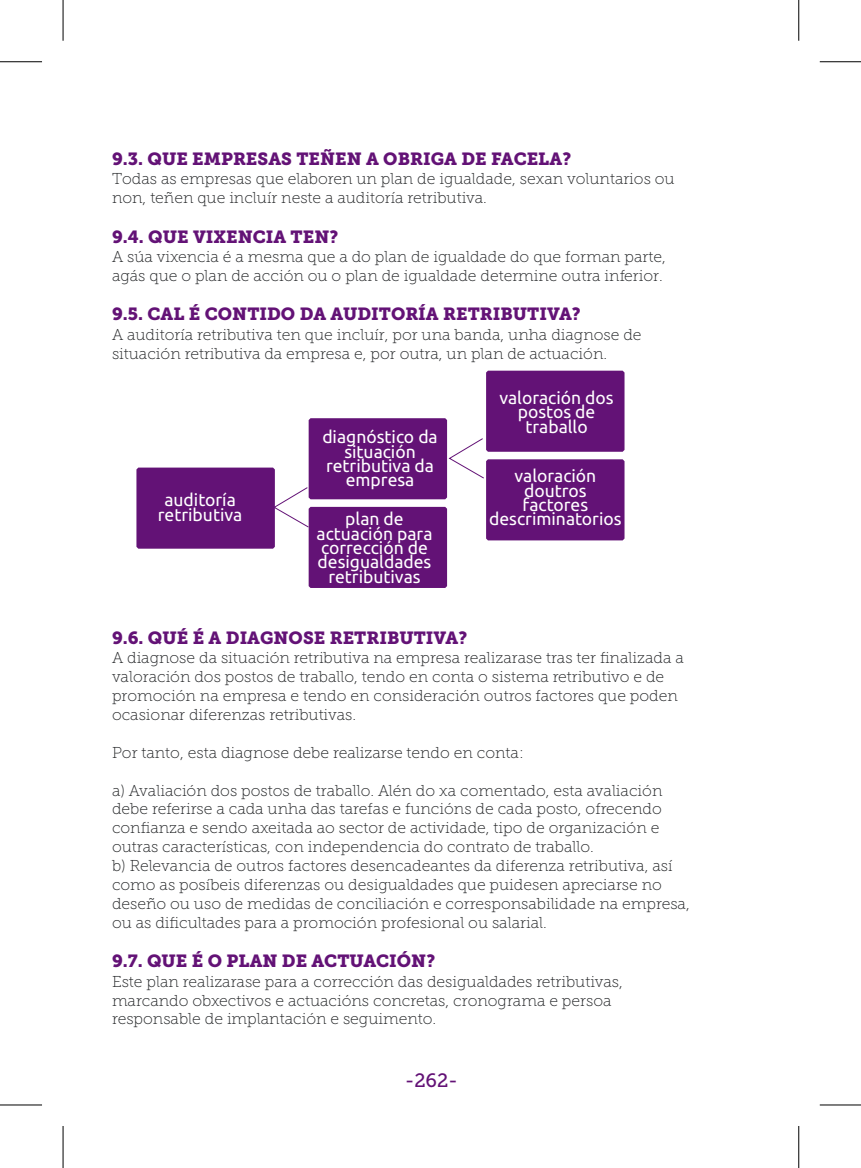
<style>
.page{position:relative;width:861px;height:1168px;background:#fff}
.page>*{position:absolute;margin:0;border:0;box-sizing:border-box;transform-origin:0 0}
.t1{font:19.25px "Museo Slab 500";color:#631276}
.t2{font:17.5px/14.3px "Ubuntu";color:#fff;text-align:center}
.t3{font:17.5px "Museo Slab 900";color:#631276}
.t4{font:15.75px/18.9px "Museo Slab 100";color:#1e2022}
</style>
<div class="page">
<div style="left:136px;top:467px;width:139px;height:82px;border:4px solid #631276"></div>
<div style="left:138px;top:469px;width:135px;height:78px;background:#631276"></div>
<div style="left:308px;top:418px;width:139px;height:81px;border:4px solid #631276"></div>
<div style="left:310px;top:420px;width:135px;height:77px;background:#631276"></div>
<div style="left:308px;top:507px;width:139px;height:81px;border:4px solid #631276"></div>
<div style="left:310px;top:509px;width:135px;height:77px;background:#631276"></div>
<div style="left:486px;top:371px;width:138px;height:81px;border:4px solid #631276"></div>
<div style="left:487px;top:372px;width:135px;height:78px;background:#631276"></div>
<div style="left:486px;top:459px;width:138px;height:81px;border:4px solid #631276"></div>
<div style="left:487px;top:461px;width:135px;height:77px;background:#631276"></div>
<svg style="left:273px;top:486px;width:37px;height:42px"></svg>
<svg style="left:447px;top:437px;width:37px;height:42px"></svg>
<hr style="left:0;top:1104px;width:42px;height:1px;background:#000">
<hr style="left:63px;top:1126px;width:1px;height:42px;background:#000">
<hr style="left:0;top:61px;width:42px;height:1px;background:#000">
<hr style="left:63px;top:0;width:1px;height:41px;background:#000">
<hr style="left:819px;top:61px;width:41px;height:1px;background:#000">
<hr style="left:798px;top:0;width:1px;height:41px;background:#000">
<hr style="left:819px;top:1104px;width:41px;height:1px;background:#000">
<hr style="left:798px;top:1126px;width:1px;height:42px;background:#000">
<p class="t3" style="left:112px;top:152px;width:460px">9.3. QUE EMPRESAS TEÑEN A OBRIGA DE FACELA?</p>
<p class="t4" style="left:112px;top:171px;width:564px">Todas as empresas que elaboren un plan de igualdade, sexan voluntarios ou non, teñen que incluír neste a auditoría retributiva.</p>
<p class="t3" style="left:112px;top:229px;width:228px">9.4. QUE VIXENCIA TEN?</p>
<p class="t4" style="left:112px;top:249px;width:555px">A súa vixencia é a mesma que a do plan de igualdade do que forman parte, agás que o plan de acción ou o plan de igualdade determine outra inferior.</p>
<p class="t3" style="left:112px;top:307px;width:470px">9.5. CAL É CONTIDO DA AUDITORÍA RETRIBUTIVA?</p>
<p class="t4" style="left:112px;top:326px;width:531px">A auditoría retributiva ten que incluír, por una banda, unha diagnose de situación retributiva da empresa e, por outra, un plan de actuación.</p>
<p class="t2" style="left:158px;top:494px;width:86px">auditoría retributiva</p>
<p class="t2" style="left:322px;top:431px;width:117px">diagnóstico da situación retributiva da empresa</p>
<p class="t2" style="left:316px;top:513px;width:117px">plan de actuación para corrección de desigualdades retributivas</p>
<p class="t2" style="left:499px;top:392px;width:116px">valoración dos postos de traballo</p>
<p class="t2" style="left:489px;top:470px;width:134px">valoración doutros factores descriminatorios</p>
<p class="t3" style="left:112px;top:631px;width:356px">9.6. QUÉ É A DIAGNOSE RETRIBUTIVA?</p>
<p class="t4" style="left:112px;top:650px;width:573px">A diagnose da situación retributiva na empresa realizarase tras ter finalizada a valoración dos postos de traballo, tendo en conta o sistema retributivo e de promoción na empresa e tendo en consideración outros factores que poden ocasionar diferenzas retributivas.</p>
<p class="t4" style="left:112px;top:744px;width:413px">Por tanto, esta diagnose debe realizarse tendo en conta:</p>
<p class="t4" style="left:112px;top:782px;width:551px">a) Avaliación dos postos de traballo. Alén do xa comentado, esta avaliación debe referirse a cada unha das tarefas e funcións de cada posto, ofrecendo confianza e sendo axeitada ao sector de actividade, tipo de organización e outras características, con independencia do contrato de traballo.</p>
<p class="t4" style="left:112px;top:858px;width:579px">b) Relevancia de outros factores desencadeantes da diferenza retributiva, así como as posíbeis diferenzas ou desigualdades que puidesen apreciarse no deseño ou uso de medidas de conciliación e corresponsabilidade na empresa, ou as dificultades para a promoción profesional ou salarial.</p>
<p class="t3" style="left:112px;top:954px;width:324px">9.7. QUE É O PLAN DE ACTUACIÓN?</p>
<p class="t4" style="left:112px;top:973px;width:512px">Este plan realizarase para a corrección das desigualdades retributivas, marcando obxectivos e actuacións concretas, cronograma e persoa responsable de implantación e seguimento.</p>
<p class="t1" style="left:405px;top:1072px;width:54px">-262-</p>
</div>
